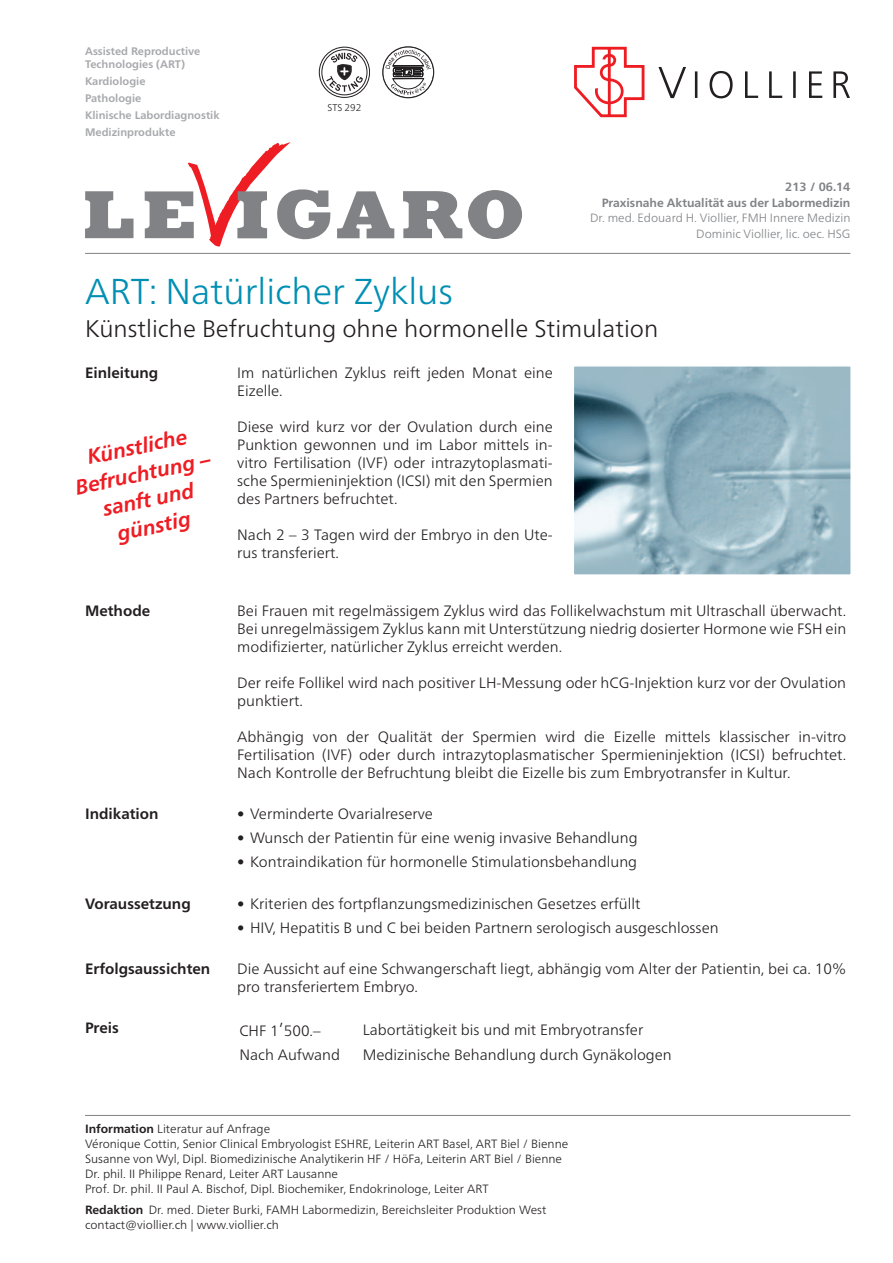
<style>
.page{position:relative;width:893px;height:1263px;background:#fff}
.page>*{position:absolute;margin:0;border:0;box-sizing:border-box;transform-origin:0 0}
.t1{font:300 36px "Frutiger Neue LTW1 G";color:#008fb3}
.t2{font:300 24px "Frutiger Neue LTW1 G";color:#231f20}
.t3{font:italic 700 21px/27px "Frutiger Neue LTW1 G";color:#ee1d23;text-align:center}
.t4{font:300 15px/18px "Frutiger Neue LTW1 G";color:#231f20}
.t5{font:700 15px "Frutiger Neue LTW1 G";color:#231f20}
.t6{font:300 12px/15px "Frutiger Neue LTW1 G";color:#231f20}
.t7{font:300 12px/15.8px "Frutiger Neue LTW1 G";color:#808285;text-align:right}
.t8{font:700 12px/15.8px "Frutiger Neue LTW1 G";color:#808285;text-align:right}
.t9{font:700 10.95px/17px "Frutiger Neue LTW1 G";color:#a8a9ad}
.t10{font:300 9.75px "Frutiger Neue LTW1 G";color:#231f20}
.s1{font-size:18px}
.s2{font-weight:700}
</style>
<div class="page">
<svg style="left:85px;top:191px;width:48px;height:47px"></svg>
<svg style="left:337px;top:191px;width:57px;height:47px"></svg>
<svg style="left:145px;top:142px;width:186px;height:104px"></svg>
<svg style="left:468px;top:190px;width:54px;height:49px"></svg>
<svg style="left:403px;top:191px;width:59px;height:47px"></svg>
<svg style="left:658px;top:67px;width:28px;height:31px"></svg>
<svg style="left:695px;top:71px;width:155px;height:27px"></svg>
<svg style="left:574px;top:47px;width:71px;height:70px"></svg>
<div style="left:319px;top:47px;width:51px;height:51px;border:1px solid #231f20;border-radius:50%"></div>
<div style="left:322px;top:49px;width:45px;height:46px;border:1px solid #231f20;border-radius:50%"></div>
<svg style="left:326px;top:53px;width:37px;height:39px"></svg>
<svg style="left:385px;top:50px;width:46px;height:45px"></svg>
<div style="left:382px;top:47px;width:52px;height:51px;border:1px solid #231f20;border-radius:50%"></div>
<hr style="left:85px;top:253px;width:765px;height:1px;background:#808285">
<img style="left:574px;top:367px;width:276px;height:207px">
<hr style="left:85px;top:1115px;width:765px;height:1px;background:#808285">
<p class="t9" style="left:85px;top:45px;width:117px;line-height:12.8px">Assisted Reproductive<br>Technologies (ART)</p>
<p class="t9" style="left:85px;top:72px;width:136px">Kardiologie<br>Pathologie<br>Klinische Labordiagnostik<br>Medizinprodukte</p>
<p class="t10" style="left:328px;top:101px;width:35px">STS 292</p>
<p class="t8" style="left:602px;top:179px;width:250px">213 / 06.14<br>Praxisnahe Aktualität aus der Labormedizin</p>
<p class="t7" style="left:590px;top:210px;width:262px">Dr. med. Edouard H. Viollier, FMH Innere Medizin<br>Dominic Viollier, lic. oec. HSG</p>
<h1 class="t1" style="left:85px;top:269px;width:369px">ART: Natürlicher Zyklus</h1>
<h2 class="t2" style="left:85px;top:314px;width:575px">Künstliche Befruchtung ohne hormonelle Stimulation</h2>
<p class="t5" style="left:85px;top:364px;width:75px">Einleitung</p>
<p class="t4" style="left:237px;top:364px;width:317px">Im natürlichen Zyklus reift jeden Monat eine<br>Eizelle.</p>
<p class="t4" style="left:237px;top:418px;width:317px;text-align:justify">Diese wird kurz vor der Ovulation durch eine Punktion gewonnen und im Labor mittels in&shy;vitro Fertilisation (IVF) oder intrazytoplasmati&shy;sche Spermieninjektion (ICSI) mit den Spermien des Partners befruchtet.</p>
<p class="t4" style="left:237px;top:526px;width:316px">Nach 2 – 3 Tagen wird der Embryo in den Ute&shy;rus transferiert.</p>
<h3 class="t3" style="left:67px;top:448px;width:139px;rotate:-12deg">Künstliche<br>Befruchtung – sanft und günstig</h3>
<p class="t5" style="left:85px;top:601px;width:67px">Methode</p>
<p class="t4" style="left:237px;top:601px;width:610px;text-align:justify">Bei Frauen mit regelmässigem Zyklus wird das Follikelwachstum mit Ultraschall überwacht.<br>Bei unregelmässigem Zyklus kann mit Unterstützung niedrig dosierter Hormone wie FSH ein modifizierter, natürlicher Zyklus erreicht werden.</p>
<p class="t4" style="left:237px;top:673px;width:610px">Der reife Follikel wird nach positiver LH-Messung oder hCG-Injektion kurz vor der Ovulation punktiert.</p>
<p class="t4" style="left:237px;top:727px;width:611px;text-align:justify">Abhängig von der Qualität der Spermien wird die Eizelle mittels klassischer in-vitro Fertilisation (IVF) oder durch intrazytoplasmatischer Spermieninjektion (ICSI) befruchtet.<br>Nach Kontrolle der Befruchtung bleibt die Eizelle bis zum Embryotransfer in Kultur.</p>
<p class="t5" style="left:85px;top:805px;width:75px">Indikation</p>
<p class="t4" style="left:237px;top:804px;width:197px">• Verminderte Ovarialreserve</p>
<p class="t4" style="left:237px;top:829px;width:402px">• Wunsch der Patientin für eine wenig invasive Behandlung</p>
<p class="t4" style="left:237px;top:853px;width:401px">• Kontraindikation für hormonelle Stimulationsbehandlung</p>
<p class="t5" style="left:85px;top:894px;width:107px">Voraussetzung</p>
<p class="t4" style="left:237px;top:894px;width:405px">• Kriterien des fortpflanzungsmedizinischen Gesetzes erfüllt</p>
<p class="t4" style="left:237px;top:919px;width:483px">• HIV, Hepatitis B und C bei beiden Partnern serologisch ausgeschlossen</p>
<p class="t5" style="left:85px;top:960px;width:127px">Erfolgsaussichten</p>
<p class="t4" style="left:237px;top:960px;width:610px">Die Aussicht auf eine Schwangerschaft liegt, abhängig vom Alter der Patientin, bei ca. 10% pro transferiertem Embryo.</p>
<p class="t5" style="left:85px;top:1019px;width:35px">Preis</p>
<p class="t4" style="left:239px;top:1021px;width:83px">CHF 1<span class="s1">’</span>500.–</p>
<p class="t4" style="left:363px;top:1020px;width:282px">Labortätigkeit bis und mit Embryotransfer</p>
<p class="t4" style="left:239px;top:1045px;width:102px">Nach Aufwand</p>
<p class="t4" style="left:363px;top:1045px;width:311px">Medizinische Behandlung durch Gynäkologen</p>
<p class="t6" style="left:85px;top:1121px;width:485px"><span class="s2">Information</span> Literatur auf Anfrage<br>Véronique Cottin, Senior Clinical Embryologist ESHRE, Leiterin ART Basel, ART Biel / Bienne Susanne von Wyl, Dipl. Biomedizinische Analytikerin HF / HöFa, Leiterin ART Biel / Bienne Dr. phil. II Philippe Renard, Leiter ART Lausanne<br>Prof. Dr. phil. II Paul A. Bischof, Dipl. Biochemiker, Endokrinologe, Leiter ART</p>
<p class="t6" style="left:85px;top:1202px;width:463px"><span class="s2">Redaktion</span> Dr. med. Dieter Burki, FAMH Labormedizin, Bereichsleiter Produktion West contact@viollier.ch | www.viollier.ch</p>
</div>
